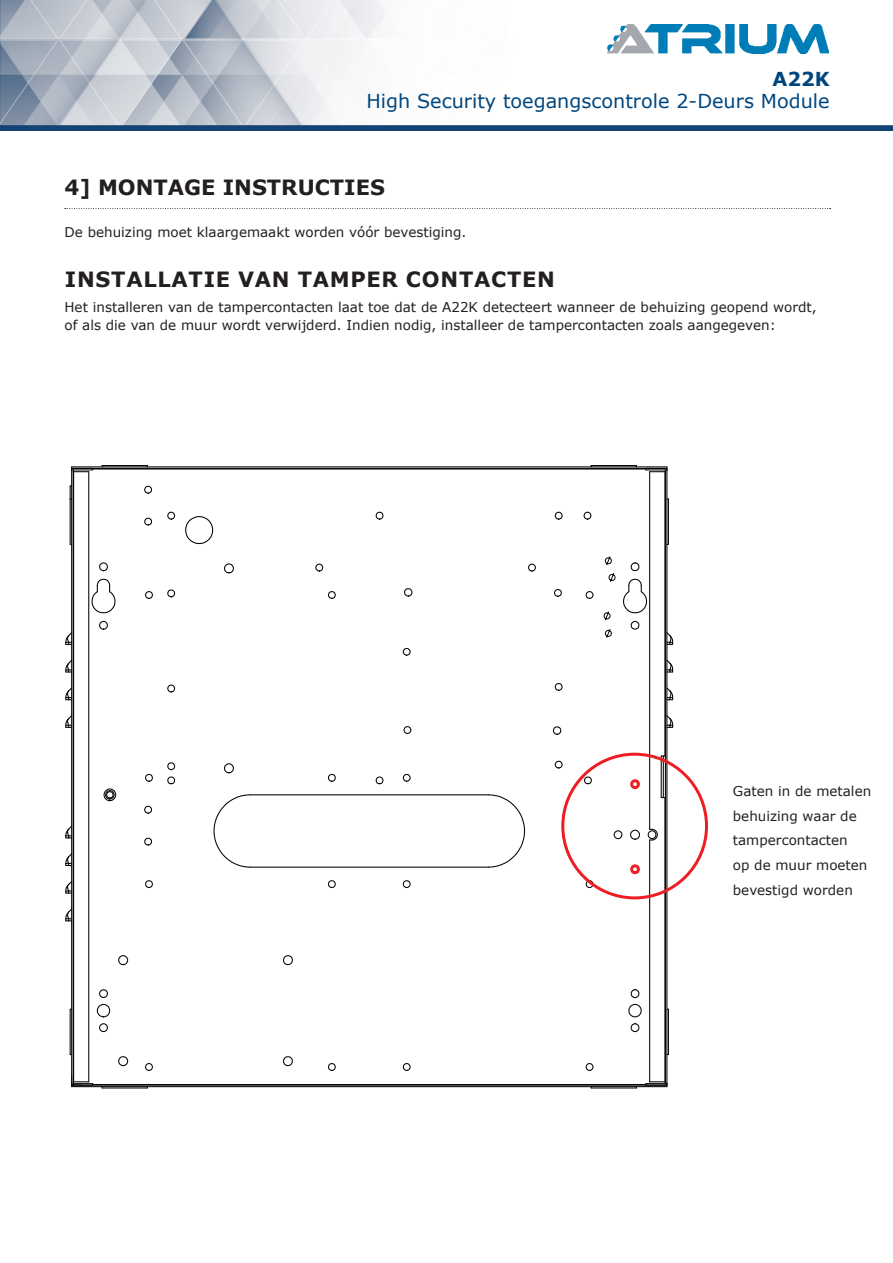
<style>
.page{position:relative;width:893px;height:1263px;background:#fff}
.page>*{position:absolute;margin:0;border:0;box-sizing:border-box;transform-origin:0 0}
.Small_Title{font:700 21px "Verdana";letter-spacing:.035em;color:#231f20}
.Small_Title-2{font:700 21px "Verdana";color:#231f20}
.Product_name{font:19.2px "Verdana";color:#00467e}
.Product_name-2{font:700 19.2px "Verdana";color:#00467e}
.Small_Title-3{font:13.5px/18px "Verdana";color:#231f20}
.Text{font:13.5px "Verdana";color:#231f20}
</style>
<div class="page">
<img style="left:0;top:0;width:893px;height:130px">
<img style="left:607px;top:25px;width:222px;height:29px">
<svg style="left:604px;top:556px;width:8px;height:9px"></svg>
<svg style="left:603px;top:611px;width:8px;height:10px"></svg>
<svg style="left:604px;top:629px;width:8px;height:9px"></svg>
<svg style="left:608px;top:573px;width:8px;height:9px"></svg>
<hr style="left:664px;top:797px;width:1px;height:285px;background:#050504">
<hr style="left:664px;top:472px;width:1px;height:284px;background:#050504">
<hr style="left:591px;top:1087px;width:45px;height:1px;background:#050504">
<hr style="left:102px;top:1087px;width:45px;height:1px;background:#050504">
<hr style="left:591px;top:465px;width:45px;height:1px;background:#050504">
<hr style="left:102px;top:465px;width:45px;height:1px;background:#050504">
<svg style="left:630px;top:562px;width:10px;height:10px"></svg>
<svg style="left:554px;top:511px;width:9px;height:9px"></svg>
<svg style="left:613px;top:830px;width:10px;height:10px"></svg>
<svg style="left:630px;top:864px;width:10px;height:11px"></svg>
<svg style="left:630px;top:779px;width:10px;height:11px"></svg>
<svg style="left:630px;top:829px;width:10px;height:11px"></svg>
<svg style="left:224px;top:763px;width:10px;height:11px"></svg>
<svg style="left:224px;top:563px;width:10px;height:11px"></svg>
<svg style="left:404px;top:588px;width:9px;height:9px"></svg>
<svg style="left:552px;top:726px;width:10px;height:9px"></svg>
<svg style="left:585px;top:1063px;width:9px;height:8px"></svg>
<svg style="left:402px;top:1063px;width:9px;height:8px"></svg>
<svg style="left:328px;top:1063px;width:8px;height:8px"></svg>
<svg style="left:145px;top:1063px;width:8px;height:8px"></svg>
<svg style="left:145px;top:880px;width:8px;height:8px"></svg>
<svg style="left:328px;top:880px;width:8px;height:9px"></svg>
<svg style="left:402px;top:880px;width:9px;height:9px"></svg>
<svg style="left:585px;top:880px;width:9px;height:9px"></svg>
<svg style="left:145px;top:774px;width:8px;height:8px"></svg>
<svg style="left:328px;top:774px;width:8px;height:8px"></svg>
<svg style="left:402px;top:773px;width:9px;height:9px"></svg>
<svg style="left:585px;top:591px;width:9px;height:8px"></svg>
<svg style="left:328px;top:591px;width:8px;height:8px"></svg>
<svg style="left:145px;top:591px;width:8px;height:8px"></svg>
<svg style="left:403px;top:726px;width:9px;height:8px"></svg>
<svg style="left:554px;top:589px;width:8px;height:8px"></svg>
<svg style="left:554px;top:760px;width:9px;height:9px"></svg>
<svg style="left:167px;top:589px;width:9px;height:9px"></svg>
<svg style="left:118px;top:1056px;width:11px;height:11px"></svg>
<svg style="left:118px;top:955px;width:11px;height:11px"></svg>
<svg style="left:283px;top:1056px;width:10px;height:11px"></svg>
<svg style="left:283px;top:955px;width:10px;height:11px"></svg>
<svg style="left:583px;top:511px;width:9px;height:9px"></svg>
<svg style="left:167px;top:762px;width:9px;height:23px"></svg>
<svg style="left:583px;top:776px;width:9px;height:9px"></svg>
<svg style="left:375px;top:776px;width:9px;height:9px"></svg>
<svg style="left:375px;top:511px;width:9px;height:9px"></svg>
<svg style="left:554px;top:683px;width:9px;height:8px"></svg>
<svg style="left:402px;top:647px;width:9px;height:9px"></svg>
<svg style="left:167px;top:684px;width:9px;height:9px"></svg>
<svg style="left:167px;top:511px;width:9px;height:9px"></svg>
<svg style="left:528px;top:563px;width:8px;height:9px"></svg>
<svg style="left:315px;top:563px;width:9px;height:9px"></svg>
<svg style="left:185px;top:516px;width:29px;height:29px"></svg>
<svg style="left:91px;top:578px;width:25px;height:36px"></svg>
<svg style="left:96px;top:989px;width:15px;height:44px"></svg>
<svg style="left:99px;top:562px;width:9px;height:10px"></svg>
<svg style="left:99px;top:620px;width:9px;height:10px"></svg>
<svg style="left:628px;top:989px;width:14px;height:44px"></svg>
<svg style="left:630px;top:620px;width:10px;height:10px"></svg>
<svg style="left:623px;top:578px;width:25px;height:36px"></svg>
<svg style="left:213px;top:794px;width:38px;height:74px"></svg>
<hr style="left:250px;top:794px;width:238px;height:1px;background:#050504">
<svg style="left:487px;top:794px;width:39px;height:74px"></svg>
<hr style="left:250px;top:867px;width:238px;height:1px;background:#050504">
<svg style="left:144px;top:485px;width:8px;height:9px"></svg>
<svg style="left:144px;top:517px;width:8px;height:9px"></svg>
<svg style="left:144px;top:805px;width:8px;height:9px"></svg>
<svg style="left:144px;top:837px;width:8px;height:9px"></svg>
<svg style="left:103px;top:788px;width:14px;height:14px"></svg>
<hr style="left:72px;top:468px;width:595px;height:1px;background:#050504">
<hr style="left:72px;top:466px;width:595px;height:1px;background:#050504">
<hr style="left:72px;top:1084px;width:595px;height:2px;background:#050504">
<hr style="left:72px;top:1086px;width:595px;height:1px;background:#050504">
<hr style="left:70px;top:1009px;width:1px;height:45px;background:#050504">
<hr style="left:70px;top:499px;width:1px;height:45px;background:#050504">
<hr style="left:88px;top:472px;width:1px;height:610px;background:#050504">
<svg style="left:71px;top:1076px;width:22px;height:10px"></svg>
<svg style="left:71px;top:467px;width:22px;height:5px"></svg>
<hr style="left:71px;top:470px;width:1px;height:613px;background:#050504">
<hr style="left:73px;top:470px;width:1px;height:613px;background:#050504">
<hr style="left:668px;top:1009px;width:1px;height:45px;background:#050504">
<hr style="left:668px;top:499px;width:1px;height:45px;background:#050504">
<svg style="left:647px;top:828px;width:11px;height:13px"></svg>
<hr style="left:649px;top:840px;width:1px;height:242px;background:#050504">
<hr style="left:649px;top:797px;width:1px;height:32px;background:#050504">
<hr style="left:649px;top:472px;width:1px;height:325px;background:#050504">
<hr style="left:661px;top:756px;width:1px;height:41px;background:#050504">
<hr style="left:663px;top:756px;width:1px;height:41px;background:#050504">
<svg style="left:645px;top:467px;width:23px;height:5px"></svg>
<svg style="left:645px;top:1081px;width:23px;height:5px"></svg>
<hr style="left:665px;top:470px;width:1px;height:613px;background:#050504">
<hr style="left:666px;top:470px;width:1px;height:613px;background:#050504">
<svg style="left:70px;top:485px;width:2px;height:14px"></svg>
<svg style="left:65px;top:880px;width:8px;height:14px"></svg>
<svg style="left:65px;top:852px;width:8px;height:14px"></svg>
<svg style="left:65px;top:825px;width:8px;height:13px"></svg>
<svg style="left:65px;top:686px;width:8px;height:14px"></svg>
<svg style="left:65px;top:908px;width:8px;height:13px"></svg>
<svg style="left:65px;top:714px;width:8px;height:14px"></svg>
<svg style="left:65px;top:659px;width:8px;height:13px"></svg>
<svg style="left:65px;top:631px;width:8px;height:14px"></svg>
<svg style="left:666px;top:714px;width:8px;height:14px"></svg>
<svg style="left:666px;top:686px;width:8px;height:14px"></svg>
<svg style="left:666px;top:659px;width:8px;height:13px"></svg>
<svg style="left:666px;top:631px;width:8px;height:14px"></svg>
<div style="left:561px;top:753px;width:147px;height:146px;border:3px solid #ee1d23;border-radius:50%"></div>
<svg style="left:65px;top:208px;width:763px;height:1px"></svg>
<p class="Product_name-2" style="left:772px;top:66px;width:59px">A22K</p>
<p class="Product_name" style="left:366px;top:87px;width:465px">High Security toegangscontrole 2-Deurs Module</p>
<p class="Small_Title-2" style="left:65px;top:172px;width:322px">4] MONTAGE INSTRUCTIES</p>
<p class="Text" style="left:65px;top:223px;width:403px">De behuizing moet klaargemaakt worden vóór bevestiging.</p>
<p class="Small_Title" style="left:65px;top:264px;width:492px">INSTALLATIE VAN TAMPER CONTACTEN</p>
<p class="Small_Title-3" style="left:65px;top:298px;width:754px">Het installeren van de tampercontacten laat toe dat de A22K detecteert wanneer de behuizing geopend wordt, of als die van de muur wordt verwijderd. Indien nodig, installeer de tampercontacten zoals aangegeven:</p>
<p class="Text" style="left:733px;top:782px;width:140px">Gaten in de metalen</p>
<p class="Text" style="left:733px;top:806px;width:125px">behuizing waar de</p>
<p class="Text" style="left:733px;top:831px;width:116px">tampercontacten</p>
<p class="Text" style="left:733px;top:856px;width:136px">op de muur moeten</p>
<p class="Text" style="left:733px;top:881px;width:121px">bevestigd worden</p>
</div>
